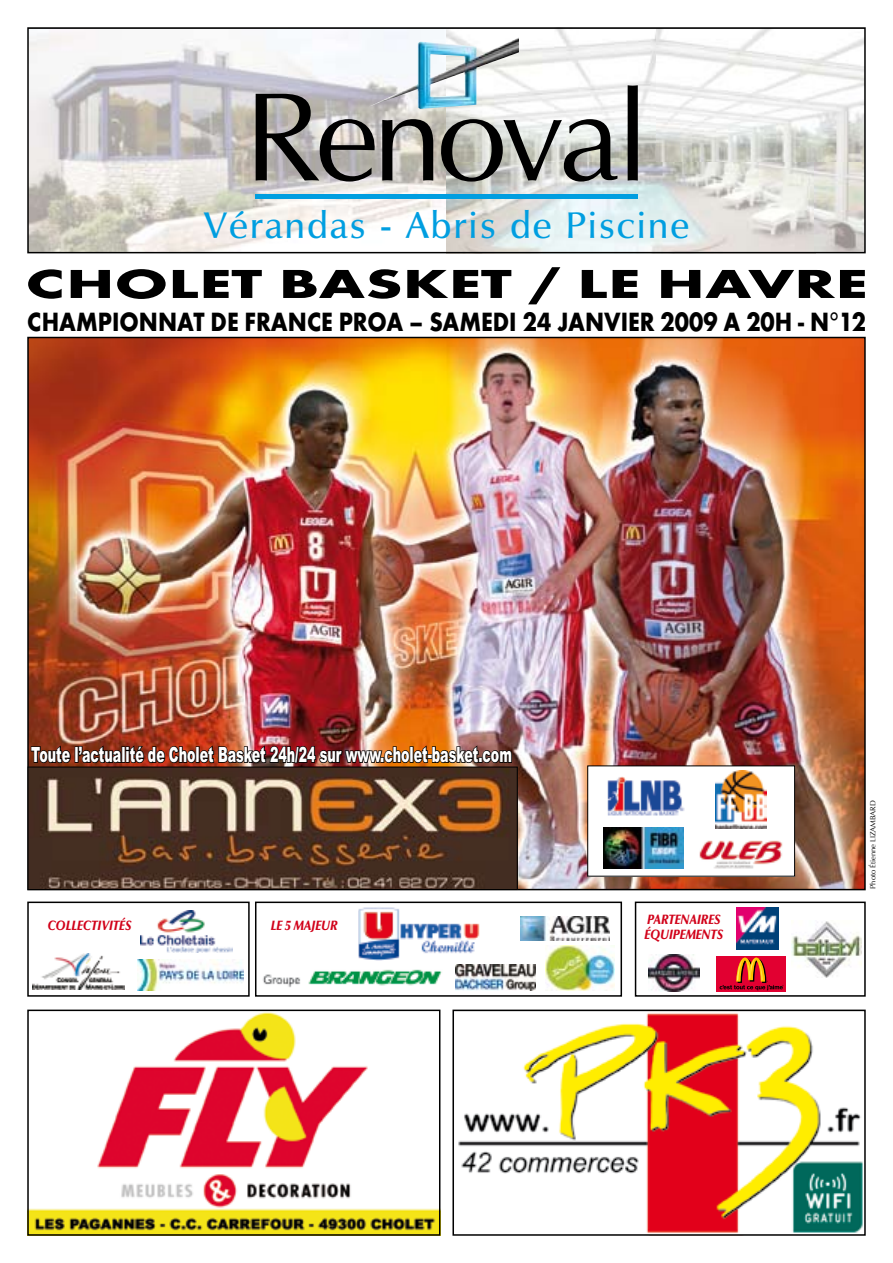
<style>
.page{position:relative;width:893px;height:1263px;background:#fff}
.page>*{position:absolute;margin:0;border:0;box-sizing:border-box;transform-origin:0 0}
.t1{font:700 42px "Futura T";color:#000;scale:1.56 1}
.t2{font:600 37.5px "Zapf Humanist 601 BT";letter-spacing:.05em;color:#009ee0}
.t3{font:700 27.45px "Futura T";color:#000;scale:.87 1}
.t4{font:900 21px "Arial";color:#fff;scale:.6 1}
.t5{font:italic 900 13.5px/15px "Optima";color:#d10019;scale:.85 1}
.t6{font:7.5px "Optima";color:#000}
</style>
<div class="page">
<img style="left:458px;top:1013px;width:405px;height:220px">
<div style="left:452px;top:1009px;width:414px;height:227px;border:2px solid #000"></div>
<img style="left:30px;top:340px;width:833px;height:547px">
<svg style="left:30px;top:30px;width:833px;height:220px"></svg>
<svg style="left:256px;top:94px;width:120px;height:88px;background:#827f7e"></svg>
<svg style="left:382px;top:119px;width:51px;height:62px;background:#73716c"></svg>
<svg style="left:440px;top:119px;width:177px;height:63px;background:#8f908c"></svg>
<svg style="left:628px;top:85px;width:10px;height:96px"></svg>
<img style="left:369px;top:37px;width:150px;height:72px">
<hr style="left:255px;top:195px;width:383px;height:4px;background:#009ee0">
<div style="left:27px;top:27px;width:839px;height:226px;border:2px solid #000"></div>
<div style="left:27px;top:901px;width:223px;height:96px;border:2px solid #000"></div>
<div style="left:255px;top:901px;width:367px;height:96px;border:2px solid #000"></div>
<div style="left:635px;top:901px;width:231px;height:96px;border:2px solid #000"></div>
<img style="left:30px;top:768px;width:486px;height:120px">
<div style="left:28px;top:766px;width:490px;height:124px;border:1px solid #000"></div>
<img style="left:30px;top:740px;width:483px;height:38px">
<img style="left:520px;top:916px;width:89px;height:25px">
<img style="left:736px;top:907px;width:42px;height:43px">
<svg style="left:716px;top:956px;width:70px;height:35px;background:#d01a28"></svg>
<img style="left:648px;top:954px;width:51px;height:37px">
<img style="left:456px;top:964px;width:80px;height:26px">
<img style="left:792px;top:921px;width:70px;height:57px">
<img style="left:546px;top:946px;width:69px;height:45px">
<img style="left:140px;top:910px;width:93px;height:42px">
<img style="left:32px;top:954px;width:92px;height:35px">
<img style="left:138px;top:960px;width:106px;height:30px">
<img style="left:358px;top:907px;width:42px;height:53px">
<img style="left:30px;top:1012px;width:407px;height:221px">
<div style="left:27px;top:1009px;width:413px;height:227px;border:2px solid #000"></div>
<div style="left:588px;top:766px;width:207px;height:110px;background:#fff"></div>
<div style="left:587px;top:765px;width:208px;height:112px;border:1px solid #000"></div>
<img style="left:715px;top:771px;width:51px;height:58px">
<img style="left:603px;top:827px;width:81px;height:41px">
<img style="left:699px;top:840px;width:84px;height:29px">
<img style="left:607px;top:776px;width:78px;height:40px">
<img style="left:263px;top:969px;width:179px;height:18px">
<img style="left:400px;top:923px;width:80px;height:31px">
<h2 class="t2" style="left:204px;top:202px;width:487px">Vérandas - Abris de Piscine</h2>
<h1 class="t1" style="left:25px;top:259px;width:541px">CHOLET BASKET / LE HAVRE</h1>
<h3 class="t3" style="left:27px;top:306px;width:966px">CHAMPIONNAT DE FRANCE PROA – SAMEDI 24 JANVIER 2009 A 20H - N°12</h3>
<p class="t4" style="left:31px;top:741px;width:803px">Toute l’actualité de Cholet Basket 24h/24 sur www.cholet-basket.com</p>
<p class="t5" style="left:48px;top:918px;width:100px">COLLECTIVITÉS</p>
<p class="t5" style="left:271px;top:918px;width:80px">LE 5 MAJEUR</p>
<p class="t5" style="left:644px;top:912px;width:94px">PARTENAIRES<br>ÉQUIPEMENTS</p>
<p class="t6" style="left:868px;top:889px;width:90px;rotate:-90deg">Photo Étienne LIZAMBARD</p>
</div>
